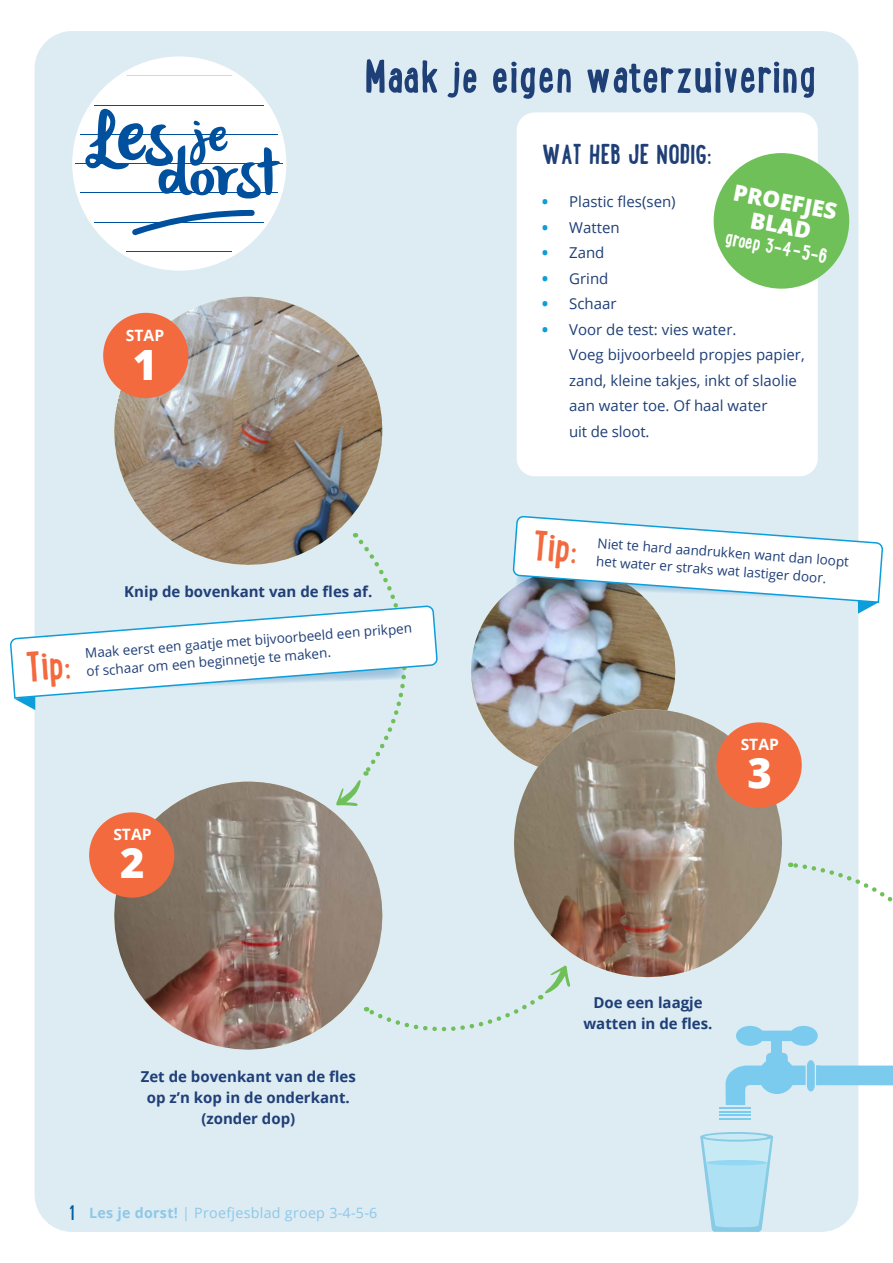
<style>
.page{position:relative;width:893px;height:1263px;background:#fff}
.page>*{position:absolute;margin:0;border:0;box-sizing:border-box;transform-origin:0 0}
.t1{font:700 51px "Lunch Box";letter-spacing:.01em;color:#1f3f77}
.t2{font:700 43.5px "Lunch Box";color:#f26a3d}
.t3{font:800 41.7px "Open Sans";color:#fff}
.t4{font:700 30px "Lunch Box";color:#1f3f77}
.t5{font:800 22.5px/24px "Open Sans";color:#fff;text-align:center}
.t6{font:700 22.5px "Lunch Box";color:#fff}
.t7{font:700 15.6px "Open Sans";color:#fff}
.t8{font:15px/25.5px "Open Sans";color:#1f3f77}
.t9{font:700 15px/21px "Open Sans";color:#1f3f77;text-align:center}
.t10{font:14.25px "Open Sans";letter-spacing:.02em;color:#8dc8e8}
.t11{font:13.5px "Open Sans";color:#1f3f77}
.s1{font-weight:800;color:#0c9eda}
.s2{font-family:"Lunch Box";font-weight:700;font-size:22.5px;color:#005fa5}
.s3{font-weight:700}
</style>
<div class="page">
<div style="left:35px;top:31px;width:823px;height:1201px;background:#ddebf3;border-radius:37px"></div>
<svg style="left:700px;top:1136px;width:74px;height:96px"></svg>
<div style="left:706px;top:1160px;width:61px;height:5px;background:#92d8f2;border-radius:50%"></div>
<svg style="left:700px;top:1132px;width:73px;height:9px"></svg>
<div style="left:704px;top:1134px;width:63px;height:6px;background:#c8eaf5;border-radius:50%"></div>
<hr style="left:720px;top:1107px;width:31px;height:2px;background:#7bcbee">
<hr style="left:720px;top:1110px;width:31px;height:2px;background:#7bcbee">
<hr style="left:720px;top:1114px;width:31px;height:2px;background:#7bcbee">
<hr style="left:720px;top:1118px;width:31px;height:2px;background:#7bcbee">
<div style="left:766px;top:1053px;width:22px;height:18px;background:#7bcbee;border-radius:4px"></div>
<div style="left:772px;top:1037px;width:10px;height:16px;background:#7bcbee"></div>
<div style="left:750px;top:1030px;width:54px;height:11px;background:#7bcbee;border-radius:5px"></div>
<div style="left:789px;top:1026px;width:29px;height:20px;background:#7bcbee;border-radius:50%"></div>
<div style="left:736px;top:1026px;width:28px;height:20px;background:#7bcbee;border-radius:50%"></div>
<div style="left:812px;top:1065px;width:81px;height:20px;background:#7bcbee"></div>
<svg style="left:726px;top:1059px;width:94px;height:46px"></svg>
<div style="left:517px;top:112px;width:301px;height:364px;background:#fff;border-radius:18px"></div>
<div style="left:72px;top:56px;width:214px;height:215px;background:#fff;border-radius:50%"></div>
<svg style="left:85px;top:109px;width:195px;height:90px"></svg>
<hr style="left:95px;top:105px;width:169px;height:1px;background:#00509e">
<hr style="left:81px;top:134px;width:197px;height:1px;background:#00509e">
<hr style="left:76px;top:164px;width:207px;height:1px;background:#00509e">
<hr style="left:95px;top:222px;width:169px;height:1px;background:#00509e">
<hr style="left:126px;top:76px;width:106px;height:1px;background:#00509e">
<hr style="left:81px;top:193px;width:197px;height:1px;background:#00509e">
<hr style="left:126px;top:251px;width:106px;height:1px;background:#00509e">
<svg style="left:132px;top:210px;width:123px;height:26px"></svg>
<svg style="left:713px;top:153px;width:137px;height:136px"></svg>
<img style="left:103px;top:297px;width:280px;height:236px">
<img style="left:112px;top:806px;width:271px;height:244px">
<img style="left:471px;top:569px;width:205px;height:173px">
<svg style="left:500px;top:695px;width:295px;height:172px"></svg>
<img style="left:507px;top:709px;width:281px;height:269px">
<div style="left:103px;top:313px;width:85px;height:85px;background:#f26a3d;border-radius:50%"></div>
<div style="left:89px;top:812px;width:85px;height:86px;background:#f26a3d;border-radius:50%"></div>
<div style="left:716px;top:722px;width:86px;height:86px;background:#f26a3d;border-radius:50%"></div>
<svg style="left:513px;top:516px;width:369px;height:98px"></svg>
<svg style="left:364px;top:965px;width:206px;height:85px"></svg>
<svg style="left:10px;top:533px;width:428px;height:273px"></svg>
<svg style="left:790px;top:860px;width:103px;height:135px"></svg>
<p class="t7" style="left:126px;top:325px;width:40px">STAP</p>
<h3 class="t3" style="left:133px;top:333px;width:26px">1</h3>
<h1 class="t1" style="left:365px;top:42px;width:453px">Maak je eigen waterzuivering</h1>
<h3 class="t4" style="left:542px;top:134px;width:171px">WAT HEB JE NODIG:</h3>
<p class="t8" style="left:542px;top:188px;width:135px"><span class="s1">•</span> Plastic fles(sen)</p>
<p class="t8" style="left:542px;top:214px;width:79px"><span class="s1">•</span> Watten</p>
<p class="t8" style="left:542px;top:239px;width:64px"><span class="s1">•</span> Zand</p>
<p class="t8" style="left:542px;top:265px;width:68px"><span class="s1">•</span> Grind</p>
<p class="t8" style="left:542px;top:290px;width:76px"><span class="s1">•</span> Schaar</p>
<p class="t8" style="left:569px;top:316px;width:237px;text-indent:-27px"><span class="s1">•</span> Voor de test: vies water.<br>Voeg bijvoorbeeld propjes papier, zand, kleine takjes, inkt of slaolie aan water toe. Of haal water<br>uit de sloot.</p>
<h3 class="t5" style="left:736px;top:179px;width:107px;rotate:11deg">PROEFJES<br>BLAD</h3>
<h3 class="t6" style="left:729px;top:222px;width:105px;rotate:11deg">groep 3-4-5-6</h3>
<h2 class="t2" style="left:535px;top:516px;width:46px;rotate:4deg">Tip:</h2>
<p class="t11" style="left:598px;top:534px;width:254px;rotate:4deg">Niet te hard aandrukken want dan loopt</p>
<p class="t11" style="left:597px;top:552px;width:232px;rotate:4deg">het water er straks wat lastiger door.</p>
<p class="t9" style="left:124px;top:581px;width:250px">Knip de bovenkant van de fles af.</p>
<p class="t11" style="left:84px;top:643px;width:329px;rotate:-4deg">Maak eerst een gaatje met bijvoorbeeld een prikpen</p>
<h2 class="t2" style="left:24px;top:638px;width:46px;rotate:-4deg">Tip:</h2>
<p class="t11" style="left:86px;top:661px;width:247px;rotate:-4deg">of schaar om een beginnetje te maken.</p>
<p class="t7" style="left:113px;top:823px;width:40px">STAP</p>
<h3 class="t3" style="left:120px;top:831px;width:26px">2</h3>
<p class="t9" style="left:141px;top:1066px;width:217px">Zet de bovenkant van de fles op z’n kop in de onderkant. (zonder dop)</p>
<p class="t10" style="left:70px;top:1203px;width:309px"><span class="s2">1</span> <span class="s3">Les je dorst!</span> | Proefjesblad groep 3-4-5-6</p>
<p class="t7" style="left:741px;top:733px;width:40px">STAP</p>
<h3 class="t3" style="left:748px;top:741px;width:26px">3</h3>
<p class="t9" style="left:583px;top:991px;width:131px">Doe een laagje watten in de fles.</p>
</div>
